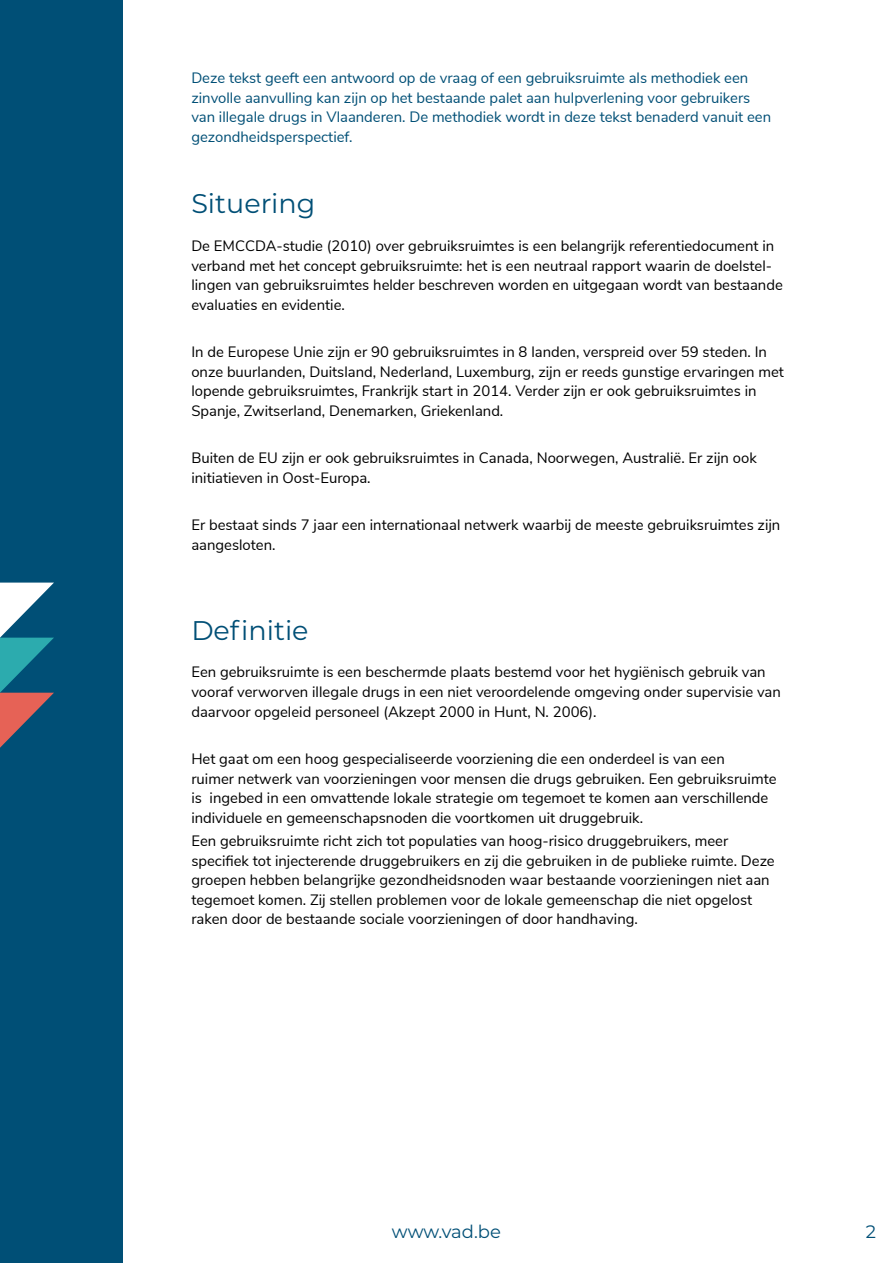
<style>
.page{position:relative;width:893px;height:1263px;background:#fff}
.page>*{position:absolute;margin:0;border:0;box-sizing:border-box;transform-origin:0 0}
.t1{font:27px "Montserrat";color:#004f76}
.t2{font:18px "Montserrat";letter-spacing:-.005em;color:#004f76}
.t3{font:15px/19.5px "Nunito Sans";color:#000}
.t4{font:15px/19.5px "Nunito Sans";color:#004f76}
</style>
<div class="page">
<div style="left:0;top:0;width:123px;height:1263px;background:#004f76"></div>
<svg style="left:0;top:583px;width:54px;height:165px"></svg>
<p class="t4" style="left:191px;top:67px;width:581px">Deze tekst geeft een antwoord op de vraag of een gebruiksruimte als methodiek een zinvolle aanvulling kan zijn op het bestaande palet aan hulpverlening voor gebruikers van illegale drugs in Vlaanderen. De methodiek wordt in deze tekst benaderd vanuit een gezondheidsperspectief.</p>
<h1 class="t1" style="left:191px;top:185px;width:126px">Situering</h1>
<p class="t3" style="left:191px;top:235px;width:593px">De EMCCDA-studie (2010) over gebruiksruimtes is een belangrijk referentiedocument in verband met het concept gebruiksruimte: het is een neutraal rapport waarin de doelstel&shy;lingen van gebruiksruimtes helder beschreven worden en uitgegaan wordt van bestaande evaluaties en evidentie.</p>
<p class="t3" style="left:191px;top:341px;width:594px">In de Europese Unie zijn er 90 gebruiksruimtes in 8 landen, verspreid over 59 steden. In onze buurlanden, Duitsland, Nederland, Luxemburg, zijn er reeds gunstige ervaringen met lopende gebruiksruimtes, Frankrijk start in 2014. Verder zijn er ook gebruiksruimtes in Spanje, Zwitserland, Denemarken, Griekenland.</p>
<p class="t3" style="left:191px;top:447px;width:567px">Buiten de EU zijn er ook gebruiksruimtes in Canada, Noorwegen, Australië. Er zijn ook initiatieven in Oost-Europa.</p>
<p class="t3" style="left:191px;top:514px;width:591px">Er bestaat sinds 7 jaar een internationaal netwerk waarbij de meeste gebruiksruimtes zijn aangesloten.</p>
<h1 class="t1" style="left:191px;top:611px;width:119px">Definitie</h1>
<p class="t3" style="left:191px;top:662px;width:591px">Een gebruiksruimte is een beschermde plaats bestemd voor het hygiënisch gebruik van vooraf verworven illegale drugs in een niet veroordelende omgeving onder supervisie van daarvoor opgeleid personeel (Akzept 2000 in Hunt, N. 2006).</p>
<p class="t3" style="left:191px;top:748px;width:587px">Het gaat om een hoog gespecialiseerde voorziening die een onderdeel is van een<br>ruimer netwerk van voorzieningen voor mensen die drugs gebruiken. Een gebruiksruimte is ingebed in een omvattende lokale strategie om tegemoet te komen aan verschillende individuele en gemeenschapsnoden die voortkomen uit druggebruik.</p>
<p class="t3" style="left:191px;top:830px;width:585px">Een gebruiksruimte richt zich tot populaties van hoog-risico druggebruikers, meer specifiek tot injecterende druggebruikers en zij die gebruiken in de publieke ruimte. Deze groepen hebben belangrijke gezondheidsnoden waar bestaande voorzieningen niet aan tegemoet komen. Zij stellen problemen voor de lokale gemeenschap die niet opgelost raken door de bestaande sociale voorzieningen of door handhaving.</p>
<p class="t2" style="left:392px;top:1219px;width:111px">www.vad.be</p>
<p class="t2" style="left:866px;top:1219px;width:12px">2</p>
</div>
